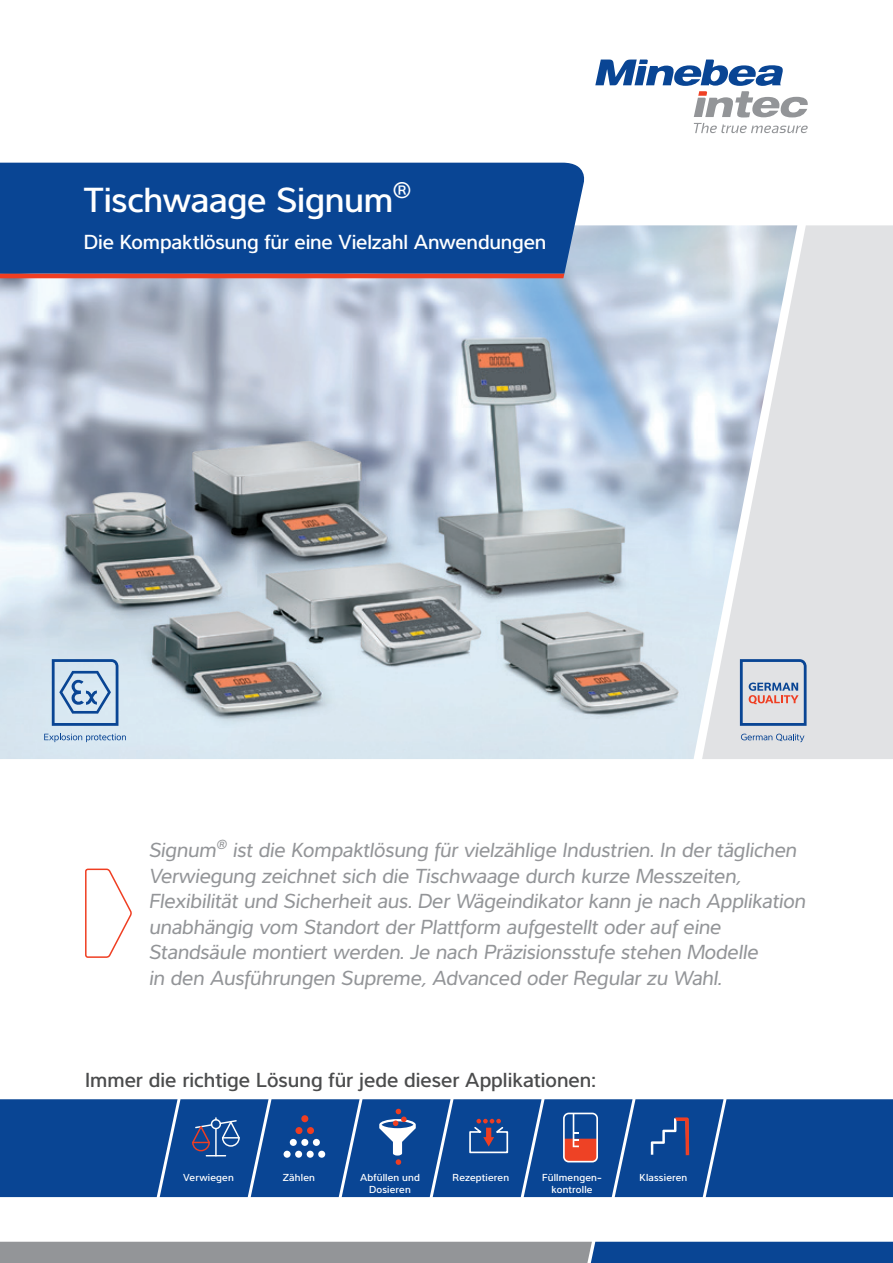
<style>
.page{position:relative;width:893px;height:1263px;background:#fff}
.page>*{position:absolute;margin:0;border:0;box-sizing:border-box;transform-origin:0 0}
.t1{font:500 36px "Interval Pro";letter-spacing:-.005em;color:#fff}
.t2{font:italic 21px/25.5px "Interval Pro";color:#939598}
.t3{font:500 21px "Interval Pro";color:#4b4c4d}
.t4{font:500 21px "Interval Pro";letter-spacing:-.01em;color:#fff}
.t5{font:500 10.5px/12px "Interval Pro";letter-spacing:.015em;color:#fff;text-align:center}
</style>
<div class="page">
<svg style="left:595px;top:60px;width:213px;height:57px"></svg>
<svg style="left:694px;top:123px;width:114px;height:10px"></svg>
<svg style="left:85px;top:868px;width:47px;height:90px"></svg>
<div style="left:797px;top:225px;width:96px;height:534px;background:#e1e2e4"></div>
<svg style="left:797px;top:734px;width:7px;height:8px"></svg>
<svg style="left:797px;top:659px;width:10px;height:67px"></svg>
<img style="left:0;top:225px;width:797px;height:534px">
<svg style="left:0;top:1242px;width:893px;height:21px;background:#657a97"></svg>
<svg style="left:0;top:1099px;width:893px;height:98px;background:#184d97"></svg>
<svg style="left:0;top:273px;width:564px;height:5px;background:#d44536"></svg>
<div style="left:0;top:163px;width:588px;height:110px;background:#094594"></div>
<img style="left:21px;top:304px;width:699px;height:440px">
<svg style="left:52px;top:659px;width:66px;height:67px;background:#9cb8d6"></svg>
<svg style="left:44px;top:734px;width:82px;height:8px"></svg>
<h1 class="t1" style="left:84px;top:172px;width:329px">Tischwaage Signum<sup>®</sup></h1>
<p class="t4" style="left:84px;top:225px;width:464px">Die Kompaktlösung für eine Vielzahl Anwendungen</p>
<p class="t2" style="left:149px;top:837px;width:658px">Signum<sup>®</sup> ist die Kompaktlösung für vielzählige Industrien. In der täglichen Verwiegung zeichnet sich die Tischwaage durch kurze Messzeiten, Flexibilität und Sicherheit aus. Der Wägeindikator kann je nach Applikation unabhängig vom Standort der Plattform aufgestellt oder auf eine Standsäule montiert werden. Je nach Präzisionsstufe stehen Modelle<br>in den Ausführungen Supreme, Advanced oder Regular zu Wahl.</p>
<p class="t3" style="left:85px;top:1063px;width:512px">Immer die richtige Lösung für jede dieser Applikationen:</p>
<p class="t5" style="left:283px;top:1170px;width:34px">Zählen</p>
<p class="t5" style="left:360px;top:1170px;width:62px">Abfüllen und<br>Dosieren</p>
<p class="t5" style="left:542px;top:1170px;width:61px">Füllmengen&shy;kontrolle</p>
<p class="t5" style="left:183px;top:1170px;width:52px">Verwiegen</p>
<p class="t5" style="left:453px;top:1170px;width:58px">Rezeptieren</p>
<p class="t5" style="left:639px;top:1170px;width:49px">Klassieren</p>
</div>
